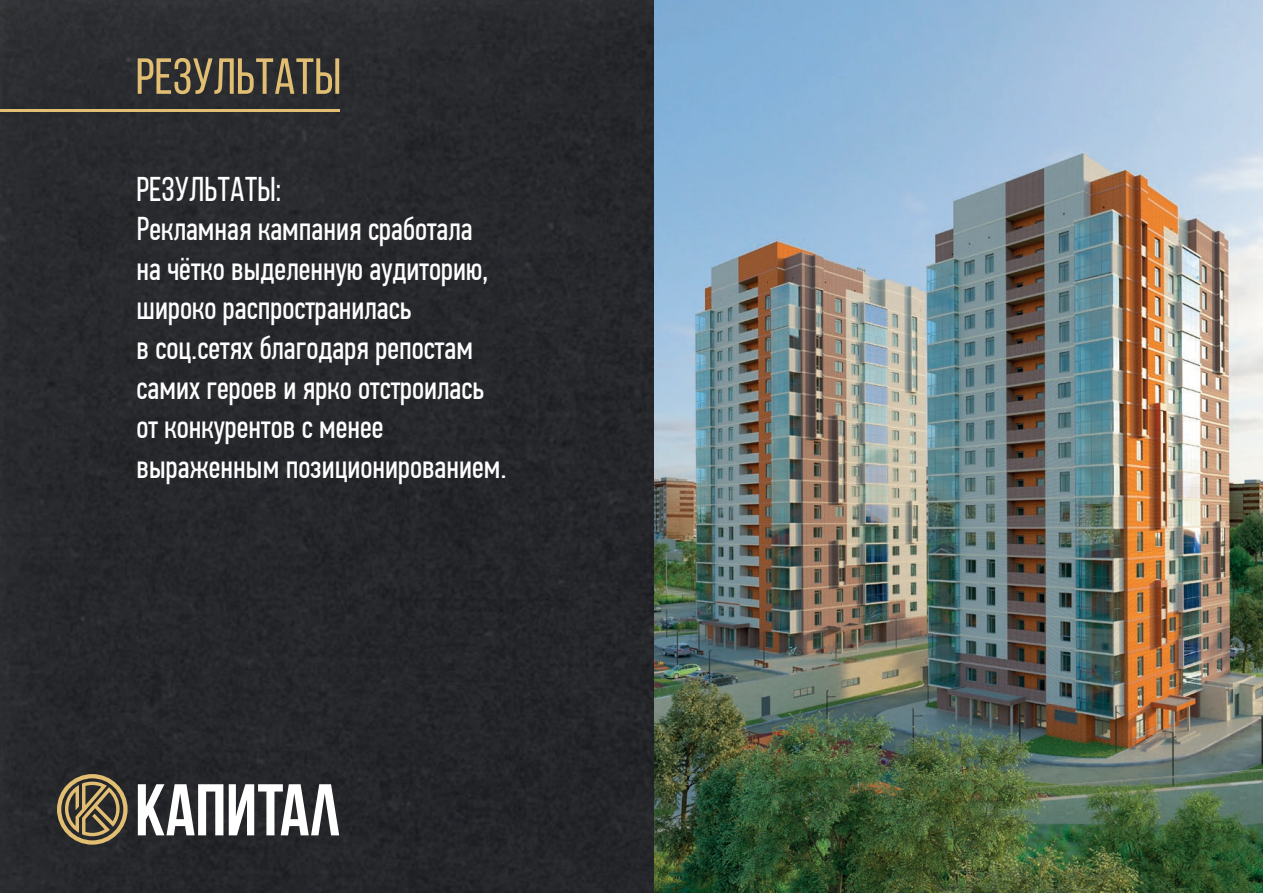
<style>
.page{position:relative;width:1263px;height:893px;background:#27282c}
.page>*{position:absolute;margin:0;border:0;box-sizing:border-box;transform-origin:0 0}
.t1{font:50.7px "Bebas Neue";color:#e1be72}
.t2{font:34.35px "Bebas Neue";color:#fff}
.t3{font:33px/39.6px "PF Din Text Comp Pro";color:#fff}
</style>
<div class="page">
<svg style="left:138px;top:784px;width:85px;height:51px"></svg>
<svg style="left:229px;top:784px;width:110px;height:51px"></svg>
<svg style="left:57px;top:774px;width:71px;height:71px"></svg>
<hr style="left:0;top:109px;width:340px;height:2px;background:#e1be72">
<img style="left:654px;top:0;width:609px;height:892px">
<h1 class="t1" style="left:136px;top:49px;width:207px">результаты</h1>
<p class="t2" style="left:136px;top:170px;width:146px">результаты:</p>
<p class="t3" style="left:136px;top:209px;width:372px">Рекламная кампания сработала<br>на чётко выделенную аудиторию, широко распространилась<br>в соц.сетях благодаря репостам самих героев и ярко отстроилась от конкурентов с менее выраженным позиционированием.</p>
</div>
